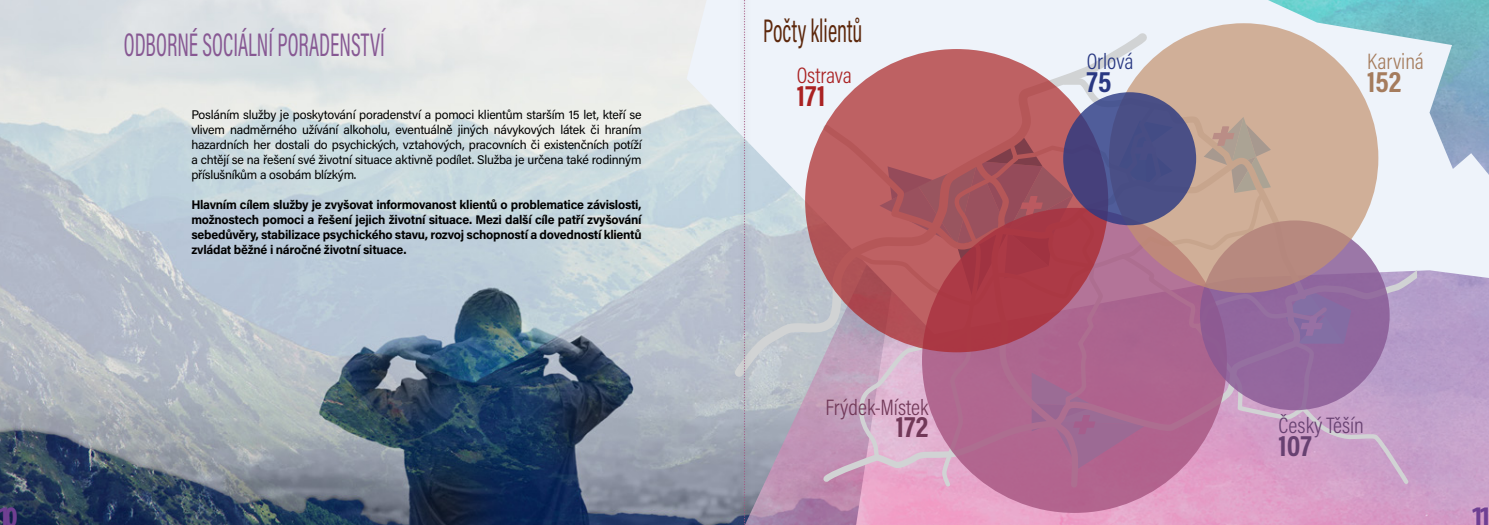
<style>
.page{position:relative;width:1489px;height:525px;background:#fff}
.page>*{position:absolute;margin:0;border:0;box-sizing:border-box;transform-origin:0 0}
.t1{font:33px "Acumin Pro Cond";color:#875893;scale:.68 1}
.t2{font:33px "Acumin Pro Cond";color:#5d280c;scale:.68 1}
.t3{font:700 condensed 30px "Myriad Pro";color:#6f3f92}
.t4{font:700 30px "Acumin Pro Cond";color:#aa2223}
.t5{font:700 30px "Acumin Pro Cond";color:#a57c5d}
.t6{font:700 30px "Acumin Pro Cond";color:#674171}
.t7{font:700 30px "Acumin Pro Cond";color:#713858}
.t8{font:700 30px "Acumin Pro Cond";color:#293882}
.t9{font:300 22.5px "Acumin Pro Cond";color:#713858}
.t10{font:300 22.5px "Acumin Pro Cond";color:#674171}
.t11{font:300 22.5px "Acumin Pro Cond";letter-spacing:-.005em;color:#aa2223}
.t12{font:300 22.5px "Acumin Pro Cond";color:#a57c5d}
.t13{font:300 22.5px "Acumin Pro Cond";color:#293882}
.t14{font:12.5px/15px "Acumin Pro";letter-spacing:-.02em;color:#000;text-align:justify}
.t15{font:700 12.5px/15px "Acumin Pro";letter-spacing:-.02em;color:#000;text-align:justify}
</style>
<div class="page">
<img style="left:0;top:0;width:736px;height:524px">
<img style="left:752px;top:334px;width:736px;height:190px">
<svg style="left:686px;top:0;width:802px;height:334px;background:#cadae6"></svg>
<svg style="left:817px;top:75px;width:599px;height:415px;background:#d1b6d0"></svg>
<svg style="left:730px;top:25px;width:424px;height:356px;background:#dbe0e8"></svg>
<svg style="left:849px;top:103px;width:561px;height:385px;background:#d5b2d0"></svg>
<svg style="left:922px;top:208px;width:304px;height:304px;background:#ad668f"></svg>
<svg style="left:1199px;top:220px;width:190px;height:190px;background:#91689e"></svg>
<svg style="left:805px;top:49px;width:303px;height:303px;background:#b25258"></svg>
<svg style="left:1108px;top:23px;width:270px;height:270px;background:#c9a692"></svg>
<svg style="left:1063px;top:92px;width:133px;height:133px;background:#494c85"></svg>
<div style="left:736px;top:0;width:16px;height:524px;background:#000;opacity:.75"></div>
<svg style="left:743px;top:0;width:2px;height:525px"></svg>
<h1 class="t1" style="left:124px;top:23px;width:385px">ODBORNÉ SOCIÁLNÍ PORADENSTVÍ</h1>
<p class="t14" style="left:191px;top:106px;width:452px">Posláním služby je poskytování poradenství a pomoci klientům starším 15 let, kteří se vlivem nadměrného užívání alkoholu, eventuálně jiných návykových látek či hraním hazardních her dostali do psychických, vztahových, pracovních či existenčních potíží a chtějí se na řešení své životní situace aktivně podílet. Služba je určena také rodinným příslušníkům a osobám blízkým.</p>
<p class="t15" style="left:191px;top:196px;width:452px">Hlavním cílem služby je zvyšovat informovanost klientů o problematice závislosti, možnostech pomoci a řešení jejich životní situace. Mezi další cíle patří zvyšování sebedůvěry, stabilizace psychického stavu, rozvoj schopností a dovedností klientů zvládat běžné i náročné životní situace.</p>
<h1 class="t2" style="left:763px;top:9px;width:147px">Počty klientů</h1>
<h3 class="t11" style="left:796px;top:61px;width:57px">Ostrava</h3>
<h2 class="t4" style="left:796px;top:76px;width:30px">171</h2>
<h3 class="t9" style="left:825px;top:392px;width:104px">Frýdek-Místek</h3>
<h2 class="t7" style="left:895px;top:406px;width:34px">172</h2>
<h3 class="t13" style="left:1086px;top:47px;width:48px">Orlová</h3>
<h2 class="t8" style="left:1086px;top:61px;width:26px">75</h2>
<h3 class="t12" style="left:1366px;top:47px;width:58px">Karviná</h3>
<h2 class="t5" style="left:1366px;top:61px;width:36px">152</h2>
<h3 class="t10" style="left:1278px;top:411px;width:87px">Český Těšín</h3>
<h2 class="t6" style="left:1278px;top:425px;width:35px">107</h2>
<h2 class="t3" style="left:-3px;top:498px;width:22px">10</h2>
<h2 class="t3" style="left:1470px;top:498px;width:22px">11</h2>
</div>
